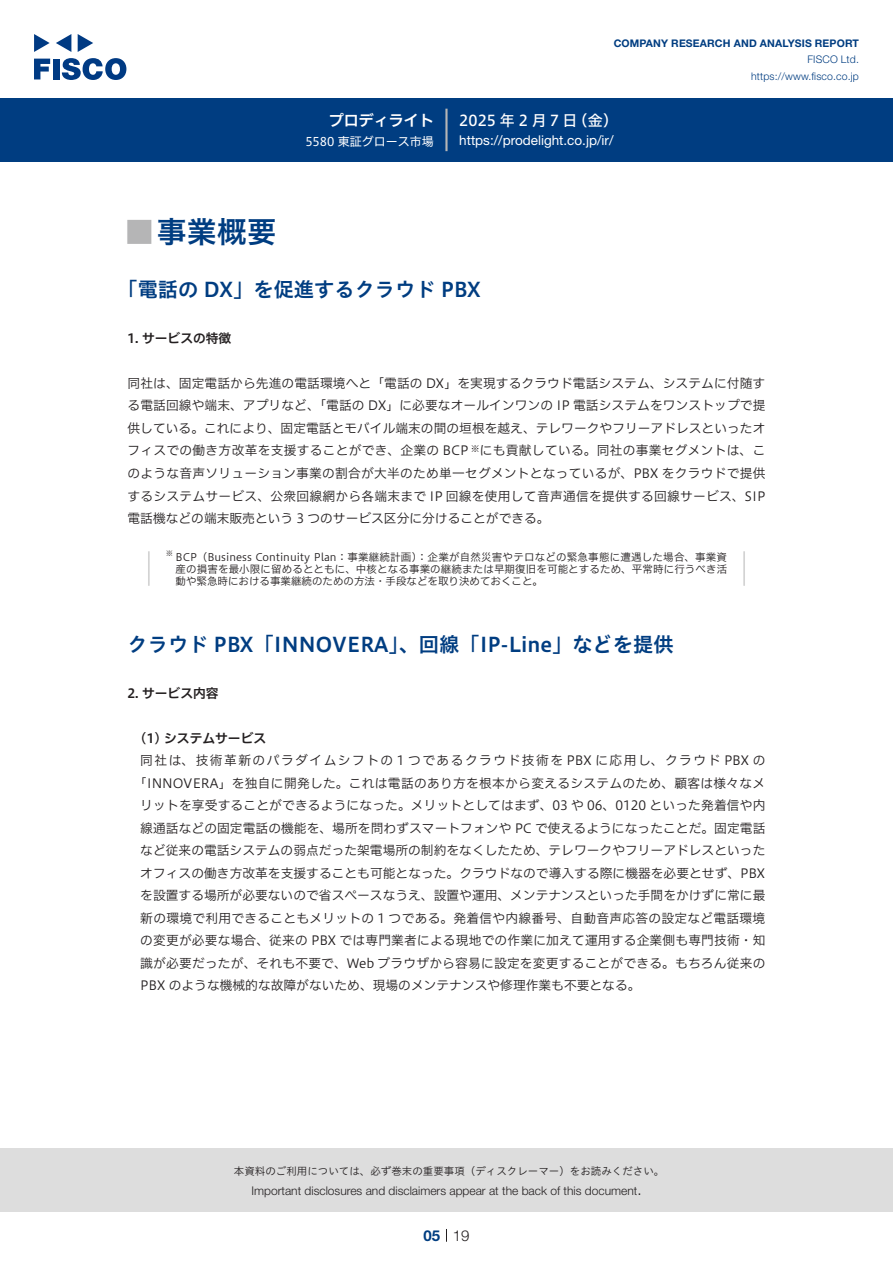
<style>
.page{position:relative;width:893px;height:1263px;background:#fff}
.page>*{position:absolute;margin:0;border:0;box-sizing:border-box;transform-origin:0 0}
.t1{font:30px "Hiragino UD Sans Std N W6";color:#003d81}
.t2{font:24px "Hiragino UD Sans Std N W6";color:#b5b5b6}
.中タイトル{font:20.25px "Hiragino UD Sans Std W6";color:#003d81}
.t3{font:15px "Hiragino UD Sans F Std N W5";letter-spacing:.21em;color:#fff}
.t4{font:15px "Hiragino UD Sans F Std N W6";color:#fff}
.t5{font:300 15px "Helvetica Neue LT Std";color:#231f20}
.t6{font:700 15px "Helvetica Neue LT Std";color:#003d81}
.t7{font:13.5px "Helvetica Neue LT Std";color:#fff}
.本文3mm{font:12.75px "Hiragino UD Sans F Std N W3";letter-spacing:.005em;color:#231f20}
.本文{font:12.75px/22.5px "Hiragino UD Sans F Std N W3";letter-spacing:.005em;color:#231f20;text-align:right}
.本文3mm-2{font:12.75px "Hiragino UD Sans F Std N W3";letter-spacing:.115em;color:#231f20}
.小タイトル{font:12.75px "Hiragino UD Sans F Std N W6";color:#231f20}
.小タイトル3mm{font:12.75px "Hiragino UD Sans F Std N W6";color:#231f20}
.t8{font:300 12px "Helvetica Neue LT Std";color:#231f20}
.t9{font:12px "Hiragino UD Sans F Std N W4";color:#fff}
.t10{font:10.5px/12px "Hiragino UD Sans F Std N W3";letter-spacing:.01em;color:#231f20}
.t11{font:10.5px "Hiragino UD Sans Std W3";color:#231f20}
.t12{font:700 10.5px "Helvetica Neue LT Std";letter-spacing:.015em;color:#003d81}
.t13{font:300 10.5px/16.5px "Helvetica Neue LT Std";letter-spacing:.015em;color:#003d81;text-align:right}
.本文-2{font:8.85px "Hiragino UD Sans F Std N W3";color:#231f20}
.t14{font:7.35px "Hiragino UD Sans F Std N W3";color:#231f20}
</style>
<div class="page">
<div style="left:0;top:1148px;width:893px;height:64px;background:#ddd"></div>
<svg style="left:34px;top:59px;width:16px;height:20px"></svg>
<div style="left:53px;top:59px;width:6px;height:20px;background:#003a83"></div>
<svg style="left:62px;top:58px;width:64px;height:22px"></svg>
<svg style="left:34px;top:34px;width:16px;height:18px"></svg>
<svg style="left:78px;top:34px;width:15px;height:18px"></svg>
<svg style="left:56px;top:34px;width:15px;height:18px"></svg>
<div style="left:0;top:98px;width:893px;height:64px;background:#003d81"></div>
<hr style="left:445px;top:109px;width:3px;height:42px;background:#b5b5b6">
<svg style="left:446px;top:1229px;width:1px;height:13px"></svg>
<hr style="left:148px;top:551px;width:2px;height:35px;background:#d3d3d3">
<hr style="left:743px;top:551px;width:2px;height:35px;background:#d3d3d3">
<p class="t4" style="left:329px;top:109px;width:107px">プロディライト</p>
<p class="t9" style="left:305px;top:132px;width:130px">5580 東証グロース市場</p>
<p class="t12" style="left:614px;top:37px;width:247px">COMPANY RESEARCH AND ANALYSIS REPORT</p>
<p class="t13" style="left:751px;top:51px;width:109px">FISCO Ltd. https://www.fisco.co j p.</p>
<p class="t3" style="left:459px;top:109px;width:120px">2025年2月7日</p>
<p class="t3" style="left:573px;top:109px;width:47px">（金(</p>
<p class="t7" style="left:459px;top:132px;width:156px">https://prodelight. c o j p. /i r/</p>
<p class="t1" style="left:157px;top:209px;width:121px">事業概要</p>
<p class="t2" style="left:128px;top:213px;width:25px">█</p>
<p class="中タイトル" style="left:117px;top:274px;width:365px">「電話の DX」を促進するクラウド PBX</p>
<p class="小タイトル" style="left:128px;top:328px;width:105px">1. サービスの特徴</p>
<p class="本文" style="left:128px;top:371px;width:639px">同社は、固定電話から先進の電話環境へと「電話の DX」を実現するクラウド電話システム、システムに付随する電話回線や端末、アプリなど、「電話の DX」に必要なオールインワンの IP 電話システムをワンストップで提供している。これにより、固定電話とモバイル端末の間の垣根を越え、テレワークやフリーアドレスといったオにも貢献している。同社の事業セグメントは、こ</p>
<p class="本文" style="left:128px;top:439px;width:639px;text-align:left">フィスでの働き方改革を支援することができ、企業の BCP<br>のような音声ソリューション事業の割合が大半のため単一セグメントとなっているが、PBX をクラウドで提供するシステムサービス、公衆回線網から各端末まで IP 回線を使用して音声通信を提供する回線サービス、SIP電話機などの端末販売という 3 つのサービス区分に分けることができる。</p>
<p class="t10" style="left:176px;top:550px;width:553px">BCP（Business Continuity Plan：事業継続計画：）企業が自然災害やテロなどの緊急事態に遭遇した場合、事業資</p>
<p class="本文-2" style="left:471px;top:442px;width:10px">※</p>
<p class="t14" style="left:166px;top:548px;width:9px">※</p>
<p class="t10" style="left:176px;top:562px;width:553px">産の損害を最小限に留めるとともに、中核となる事業の継続または早期復旧を可能とするため、平常時に行うべき活動や緊急時における事業継続のための方法・手段などを取り決めておくこと。</p>
<p class="中タイトル" style="left:128px;top:629px;width:547px">クラウド PBX「INNOVERA」、回線「IP-Line」などを提供</p>
<p class="小タイトル" style="left:128px;top:683px;width:93px">2. サービス内容</p>
<p class="小タイトル3mm" style="left:140px;top:728px;width:127px">1( ) システムサービス</p>
<p class="本文3mm-2" style="left:140px;top:751px;width:627px">同社は、技術革新のパラダイムシフトの 1 つであるクラウド技術を PBX に応用し、クラウド PBX の</p>
<p class="本文3mm" style="left:134px;top:773px;width:633px">「INNOVERA」を独自に開発した。これは電話のあり方を根本から変えるシステムのため、顧客は様々なメ</p>
<p class="本文3mm" style="left:140px;top:796px;width:627px">リットを享受することができるようになった。メリットとしてはまず、03 や 06、0120 といった発着信や内</p>
<p class="本文3mm" style="left:140px;top:818px;width:627px">線通話などの固定電話の機能を、場所を問わずスマートフォンや PC で使えるようになったことだ。固定電話</p>
<p class="本文3mm" style="left:140px;top:841px;width:627px">など従来の電話システムの弱点だった架電場所の制約をなくしたため、テレワークやフリーアドレスといった</p>
<p class="本文3mm" style="left:140px;top:863px;width:627px">オフィスの働き方改革を支援することも可能となった。クラウドなので導入する際に機器を必要とせず、PBX</p>
<p class="本文3mm" style="left:140px;top:886px;width:627px">を設置する場所が必要ないので省スペースなうえ、設置や運用、メンテナンスといった手間をかけずに常に最</p>
<p class="本文3mm" style="left:140px;top:908px;width:627px">新の環境で利用できることもメリットの 1 つである。発着信や内線番号、自動音声応答の設定など電話環境</p>
<p class="本文3mm" style="left:140px;top:931px;width:627px">の変更が必要な場合、従来の PBX では専門業者による現地での作業に加えて運用する企業側も専門技術・知</p>
<p class="本文3mm" style="left:140px;top:953px;width:627px">識が必要だったが、それも不要で、Web ブラウザから容易に設定を変更することができる。もちろん従来の</p>
<p class="本文3mm" style="left:140px;top:976px;width:502px">PBX のような機械的な故障がないため、現場のメンテナンスや修理作業も不要となる。</p>
<p class="t11" style="left:234px;top:1163px;width:432px">本資料のご利用については、必ず巻末の重要事項（ディスクレーマー）をお読みください。</p>
<p class="t5" style="left:637px;top:1180px;width:6px">.</p>
<p class="t8" style="left:251px;top:1183px;width:387px">Important disclosures and disclaimers appear at the back of this document</p>
<p class="t6" style="left:423px;top:1226px;width:18px">05</p>
<p class="t5" style="left:453px;top:1226px;width:18px">19</p>
</div>
